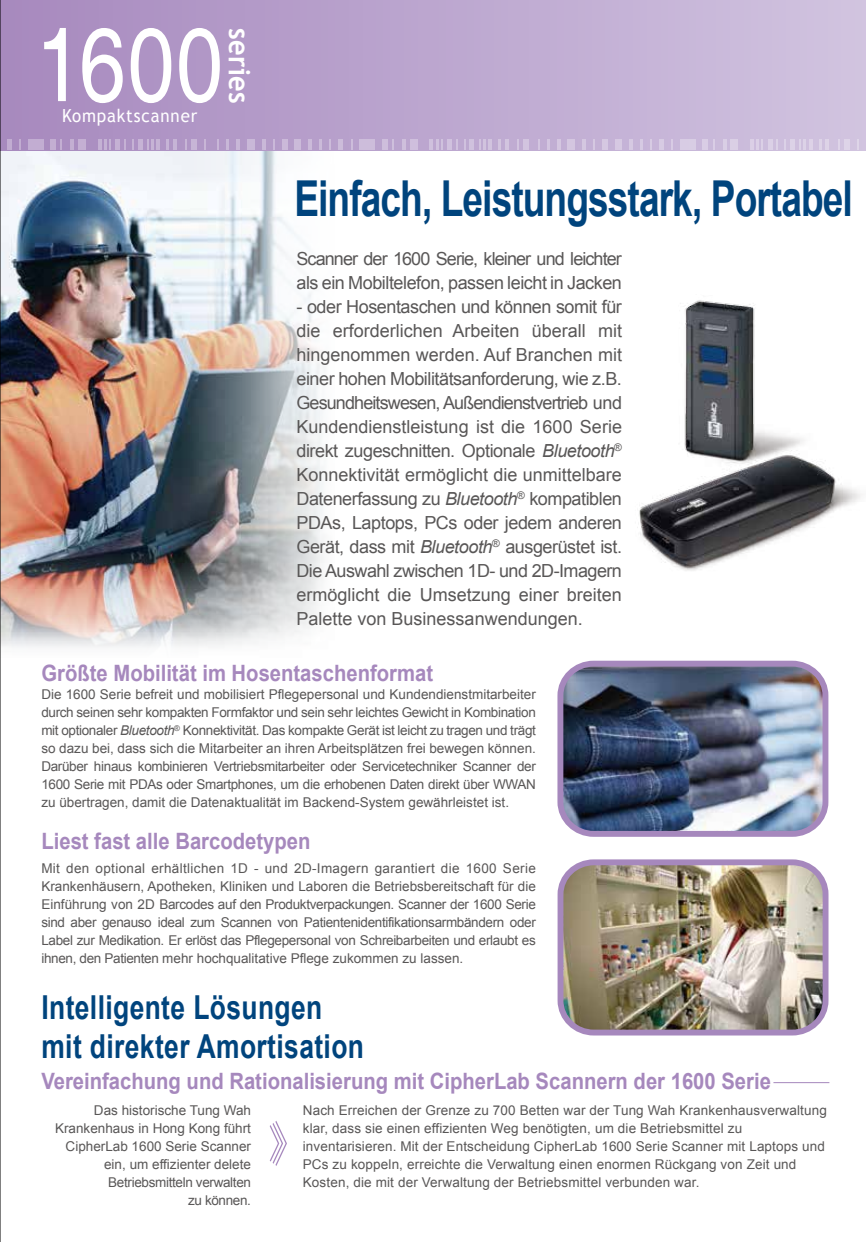
<style>
.page{position:relative;width:866px;height:1242px;background:#fff}
.page>*{position:absolute;margin:0;border:0;box-sizing:border-box;transform-origin:0 0}
.t1{font:103.95px "Helvetica";color:#fff;scale:.81 1}
.t2{font:700 49.5px "Arial";letter-spacing:-.025em;color:#00447d;scale:.75 1}
.t3{font:700 33px/39px "Arial";letter-spacing:.015em;color:#00447d;scale:.8 1}
.t4{font:700 29.85px "Trebuchet MS";letter-spacing:.015em;color:#fff;scale:.9 1}
.t5{font:700 22.5px "Arial";color:#a688bd;scale:.9 1}
.t6{font:18px/24px "Arial";letter-spacing:-.025em;color:#595757}
.t7{font:18px "Trebuchet MS";letter-spacing:.05em;color:#fff;scale:.94 1}
.t8{font:13.5px/18px "Arial";letter-spacing:.01em;color:#595757;text-align:justify}
.s1{font-style:italic}
</style>
<div class="page">
<img style="left:0;top:0;width:866px;height:1241px">
<h1 class="t1" style="left:36px;top:4px;width:233px">1600</h1>
<h3 class="t7" style="left:62px;top:105px;width:145px">Kompaktscanner</h3>
<h3 class="t4" style="left:258px;top:28px;width:86px;rotate:90deg">series</h3>
<h2 class="t2" style="left:294px;top:166px;width:746px">Einfach, Leistungsstark, Portabel</h2>
<h3 class="t6" style="left:296px;top:246px;width:327px">Scanner der 1600 Serie, kleiner und leichter als ein Mobiltelefon, passen leicht in Jacken</h3>
<p class="t6" style="left:296px;top:294px;width:327px;text-align:justify">- oder Hosentaschen und können somit für die erforderlichen Arbeiten überall mit hingenommen werden. Auf Branchen mit einer hohen Mobilitätsanforderung, wie z.B.<br>Gesundheitswesen, Außendienstvertrieb und Kundendienstleistung ist die 1600 Serie direkt zugeschnitten. Optionale <span class="s1">Bluetooth</span><sup>® </sup>Konnektivität ermöglicht die unmittelbare Datenerfassung zu <span class="s1">Bluetooth</span><sup>®</sup> kompatiblen PDAs, Laptops, PCs oder jedem anderen Gerät, dass mit <span class="s1">Bluetooth</span><sup>®</sup> ausgerüstet ist.<br>Die Auswahl zwischen 1D- und 2D-Imagern ermöglicht die Umsetzung einer breiten Palette von Businessanwendungen.</p>
<h3 class="t5" style="left:41px;top:657px;width:437px">Größte Mobilität im Hosentaschenformat</h3>
<p class="t8" style="left:41px;top:685px;width:496px">Die 1600 Serie befreit und mobilisiert Pflegepersonal und Kundendienstmitarbeiter durch seinen sehr kompakten Formfaktor und sein sehr leichtes Gewicht in Kombination mit optionaler <span class="s1">Bluetooth</span><sup>®</sup> Konnektivität. Das kompakte Gerät ist leicht zu tragen und trägt so dazu bei, dass sich die Mitarbeiter an ihren Arbeitsplätzen frei bewegen können.<br>Darüber hinaus kombinieren Vertriebsmitarbeiter oder Servicetechniker Scanner der 1600 Serie mit PDAs oder Smartphones, um die erhobenen Daten direkt über WWAN zu übertragen, damit die Datenaktualität im Backend-System gewährleistet ist.</p>
<h3 class="t5" style="left:41px;top:826px;width:300px">Liest fast alle Barcodetypen</h3>
<p class="t8" style="left:41px;top:858px;width:496px">Mit den optional erhältlichen 1D - und 2D-Imagern garantiert die 1600 Serie Krankenhäusern, Apotheken, Kliniken und Laboren die Betriebsbereitschaft für die Einführung von 2D Barcodes auf den Produktverpackungen. Scanner der 1600 Serie sind aber genauso ideal zum Scannen von Patientenidentifikationsarmbändern oder Label zur Medikation. Er erlöst das Pflegepersonal von Schreibarbeiten und erlaubt es ihnen, den Patienten mehr hochqualitative Pflege zukommen zu lassen.</p>
<h3 class="t3" style="left:41px;top:988px;width:405px">Intelligente Lösungen mit direkter Amortisation</h3>
<h3 class="t5" style="left:41px;top:1065px;width:812px">Vereinfachung und Rationalisierung mit CipherLab Scannern der 1600 Serie</h3>
<p class="t8" style="left:55px;top:1100px;width:197px;text-align:right">Das historische Tung Wah<br>Krankenhaus in Hong Kong führt<br>CipherLab 1600 Serie Scanner ein, um effizienter delete<br>Betriebsmitteln verwalten<br>zu können.</p>
<p class="t8" style="left:303px;top:1100px;width:525px;text-align:left">Nach Erreichen der Grenze zu 700 Betten war der Tung Wah Krankenhausverwaltung klar, dass sie einen effizienten Weg benötigten, um die Betriebsmittel zu inventarisieren. Mit der Entscheidung CipherLab 1600 Serie Scanner mit Laptops und PCs zu koppeln, erreichte die Verwaltung einen enormen Rückgang von Zeit und Kosten, die mit der Verwaltung der Betriebsmittel verbunden war.</p>
</div>
